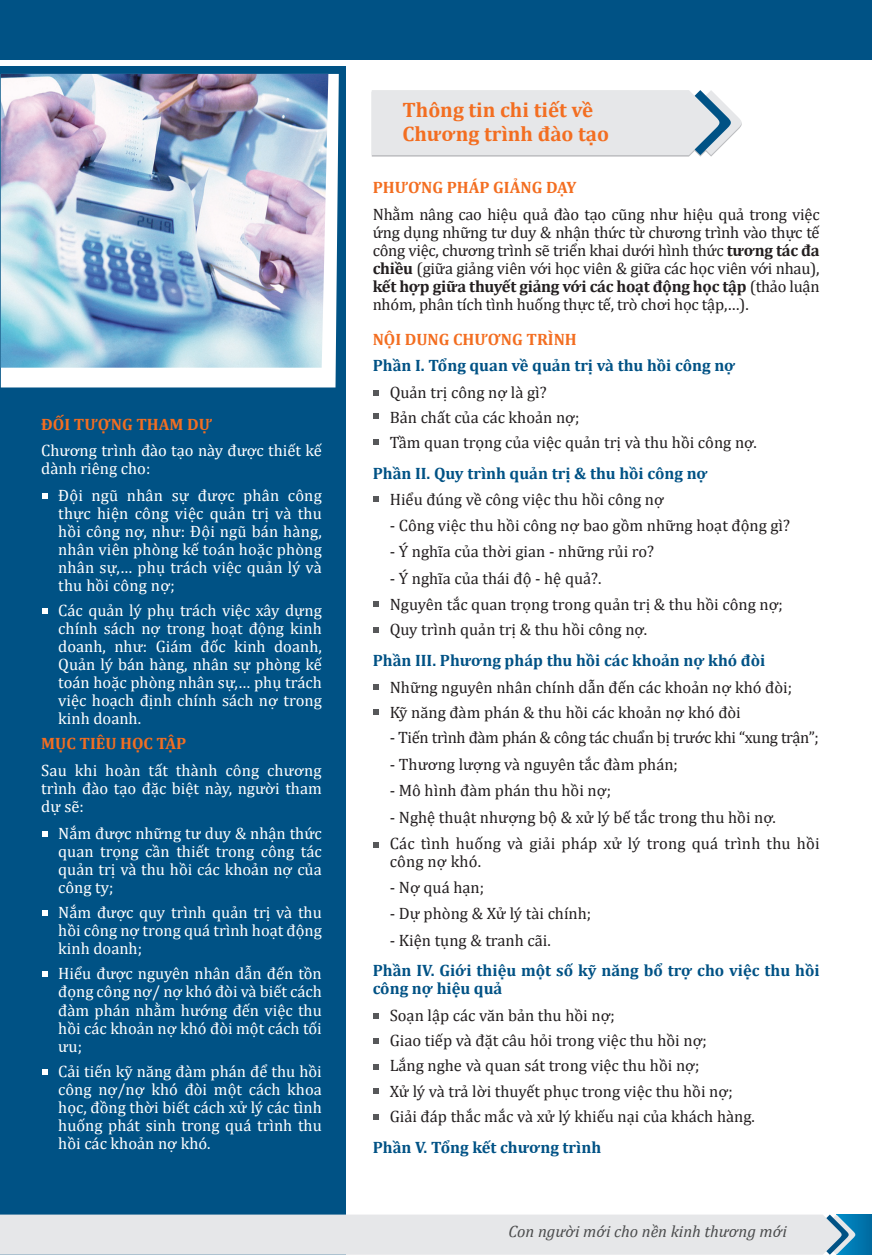
<style>
.page{position:relative;width:872px;height:1255px;background:#fff}
.page>*{position:absolute;margin:0;border:0;box-sizing:border-box;transform-origin:0 0}
.t1{font:700 21px/24px "Cambria";color:#f36e21}
.t2{font:16.5px/25.2px "Cambria";color:#231f20}
.t3{font:16.5px/18px "Cambria";color:#fff;text-align:justify}
.t4{font:700 16.5px/18px "Cambria";color:#005285}
.t5{font:700 16.5px "Cambria";color:#f36e21}
.t6{font:16.5px "Cambria";letter-spacing:-.02em;color:#231f20}
.t7{font:italic 16.5px "Cambria";color:#4b4c4d}
.s1{font-weight:700}
</style>
<div class="page">
<div style="left:0;top:66px;width:345px;height:1188px;background:#005285"></div>
<div style="left:1px;top:1px;width:871px;height:59px;background:#005285"></div>
<svg style="left:372px;top:90px;width:370px;height:67px;background:#e0e3e6"></svg>
<svg style="left:1px;top:74px;width:338px;height:313px;background:#edf3f7"></svg>
<img style="left:1px;top:74px;width:327px;height:293px">
<div style="left:836px;top:1214px;width:36px;height:40px;background:#0072a9"></div>
<div style="left:0;top:1214px;width:856px;height:40px;background:#e6e7e9"></div>
<svg style="left:374px;top:390px;width:5px;height:5px"></svg>
<svg style="left:43px;top:493px;width:5px;height:5px"></svg>
<svg style="left:43px;top:608px;width:5px;height:5px"></svg>
<svg style="left:43px;top:831px;width:5px;height:5px"></svg>
<svg style="left:43px;top:910px;width:5px;height:6px"></svg>
<svg style="left:43px;top:971px;width:5px;height:5px"></svg>
<svg style="left:43px;top:1069px;width:5px;height:5px"></svg>
<svg style="left:374px;top:414px;width:5px;height:5px"></svg>
<svg style="left:374px;top:439px;width:5px;height:5px"></svg>
<svg style="left:374px;top:497px;width:5px;height:5px"></svg>
<svg style="left:374px;top:601px;width:5px;height:5px"></svg>
<svg style="left:374px;top:628px;width:5px;height:5px"></svg>
<svg style="left:374px;top:685px;width:5px;height:5px"></svg>
<svg style="left:374px;top:709px;width:5px;height:6px"></svg>
<svg style="left:374px;top:842px;width:5px;height:5px"></svg>
<svg style="left:374px;top:1013px;width:5px;height:5px"></svg>
<svg style="left:374px;top:1038px;width:5px;height:5px"></svg>
<svg style="left:374px;top:1064px;width:5px;height:5px"></svg>
<svg style="left:374px;top:1088px;width:5px;height:5px"></svg>
<svg style="left:374px;top:1114px;width:5px;height:5px"></svg>
<p class="t5" style="left:41px;top:412px;width:172px">ĐỐI TƯỢNG THAM DỰ</p>
<p class="t3" style="left:41px;top:441px;width:282px">Chương trình đào tạo này được thiết kế dành riêng cho:</p>
<p class="t3" style="left:58px;top:486px;width:265px">Đội ngũ nhân sự được phân công thực hiện công việc quản trị và thu hồi công nợ, như: Đội ngũ bán hàng, nhân viên phòng kế toán hoặc phòng nhân sự,… phụ trách việc quản lý và thu hồi công nợ;</p>
<p class="t3" style="left:58px;top:601px;width:265px">Các quản lý phụ trách việc xây dựng chính sách nợ trong hoạt động kinh doanh, như: Giám đốc kinh doanh, Quản lý bán hàng, nhân sự phòng kế toán hoặc phòng nhân sự,… phụ trách việc hoạch định chính sách nợ trong kinh doanh.</p>
<p class="t5" style="left:41px;top:732px;width:146px">MỤC TIÊU HỌC TẬP</p>
<p class="t3" style="left:41px;top:761px;width:282px">Sau khi hoàn tất thành công chương trình đào tạo đặc biệt này, người tham dự sẽ:</p>
<p class="t3" style="left:58px;top:824px;width:265px">Nắm được những tư duy &amp; nhận thức quan trọng cần thiết trong công tác quản trị và thu hồi các khoản nợ của công ty;</p>
<p class="t3" style="left:58px;top:903px;width:265px">Nắm được quy trình quản trị và thu hồi công nợ trong quá trình hoạt động kinh doanh;</p>
<p class="t3" style="left:58px;top:964px;width:265px">Hiểu được nguyên nhân dẫn đến tồn đọng công nợ/ nợ khó đòi và biết cách đàm phán nhằm hướng đến việc thu hồi các khoản nợ khó đòi một cách tối ưu;</p>
<p class="t3" style="left:58px;top:1062px;width:265px">Cải tiến kỹ năng đàm phán để thu hồi công nợ/nợ khó đòi một cách khoa học, đồng thời biết cách xử lý các tình huống phát sinh trong quá trình thu hồi các khoản nợ khó.</p>
<p class="t1" style="left:402px;top:97px;width:208px">Thông tin chi tiết về<br>Chương trình đào tạo</p>
<p class="t5" style="left:373px;top:176px;width:205px">PHƯƠNG PHÁP GIẢNG DẠY</p>
<p class="t2" style="left:373px;top:205px;width:448px;line-height:18px;text-align:justify">Nhằm nâng cao hiệu quả đào tạo cũng như hiệu quả trong việc ứng dụng những tư duy &amp; nhận thức từ chương trình vào thực tế công việc, chương trình sẽ triển khai dưới hình thức <span class="s1">tương tác đa chiều</span> (giữa giảng viên với học viên &amp; giữa các học viên với nhau), <span class="s1">kết hợp giữa thuyết giảng với các hoạt động học tập</span> (thảo luận nhóm, phân tích tình huống thực tế, trò chơi học tập,…).</p>
<p class="t5" style="left:373px;top:327px;width:206px">NỘI DUNG CHƯƠNG TRÌNH</p>
<p class="t4" style="left:373px;top:356px;width:364px">Phần I. Tổng quan về quản trị và thu hồi công nợ</p>
<p class="t2" style="left:390px;top:379px;width:368px">Quản trị công nợ là gì?<br>Bản chất của các khoản nợ;<br>Tầm quan trọng của việc quản trị và thu hồi công nợ.</p>
<p class="t4" style="left:373px;top:464px;width:337px">Phần II. Quy trình quản trị &amp; thu hồi công nợ</p>
<p class="t2" style="left:390px;top:487px;width:276px">Hiểu đúng về công việc thu hồi công nợ</p>
<p class="t2" style="left:390px;top:512px;width:402px">- Công việc thu hồi công nợ bao gồm những hoạt động gì?</p>
<p class="t2" style="left:390px;top:539px;width:266px">- Ý nghĩa của thời gian - những rủi ro?</p>
<p class="t2" style="left:390px;top:565px;width:395px;line-height:25.8px">- Ý nghĩa của thái độ - hệ quả?.<br>Nguyên tắc quan trọng trong quản trị &amp; thu hồi công nợ;<br>Quy trình quản trị &amp; thu hồi công nợ.</p>
<p class="t4" style="left:373px;top:651px;width:394px">Phần III. Phương pháp thu hồi các khoản nợ khó đòi</p>
<p class="t2" style="left:390px;top:674px;width:404px">Những nguyên nhân chính dẫn đến các khoản nợ khó đòi;<br>Kỹ năng đàm phán &amp; thu hồi các khoản nợ khó đòi</p>
<p class="t6" style="left:390px;top:727px;width:431px">- Tiến trình đàm phán &amp; công tác chuẩn bị trước khi “xung trận”;</p>
<p class="t2" style="left:390px;top:751px;width:290px">- Thương lượng và nguyên tắc đàm phán;</p>
<p class="t2" style="left:390px;top:778px;width:223px">- Mô hình đàm phán thu hồi nợ;</p>
<p class="t2" style="left:390px;top:803px;width:431px;line-height:26.5px">- Nghệ thuật nhượng bộ &amp; xử lý bế tắc trong thu hồi nợ.<br>Các tình huống và giải pháp xử lý trong quá trình thu hồi</p>
<p class="t2" style="left:390px;top:849px;width:93px">công nợ khó.</p>
<p class="t2" style="left:390px;top:874px;width:96px">- Nợ quá hạn;</p>
<p class="t2" style="left:390px;top:900px;width:203px">- Dự phòng &amp; Xử lý tài chính;</p>
<p class="t2" style="left:390px;top:927px;width:163px">- Kiện tụng &amp; tranh cãi.</p>
<p class="t4" style="left:373px;top:961px;width:448px">Phần IV. Giới thiệu một số kỹ năng bổ trợ cho việc thu hồi công nợ hiệu quả</p>
<p class="t2" style="left:390px;top:1002px;width:367px">Soạn lập các văn bản thu hồi nợ;<br>Giao tiếp và đặt câu hỏi trong việc thu hồi nợ;<br>Lắng nghe và quan sát trong việc thu hồi nợ;<br>Xử lý và trả lời thuyết phục trong việc thu hồi nợ; Giải đáp thắc mắc và xử lý khiếu nại của khách hàng.</p>
<p class="t4" style="left:373px;top:1137px;width:230px">Phần V. Tổng kết chương trình</p>
<p class="t7" style="left:508px;top:1219px;width:280px">Con người mới cho nền kinh thương mới</p>
</div>
